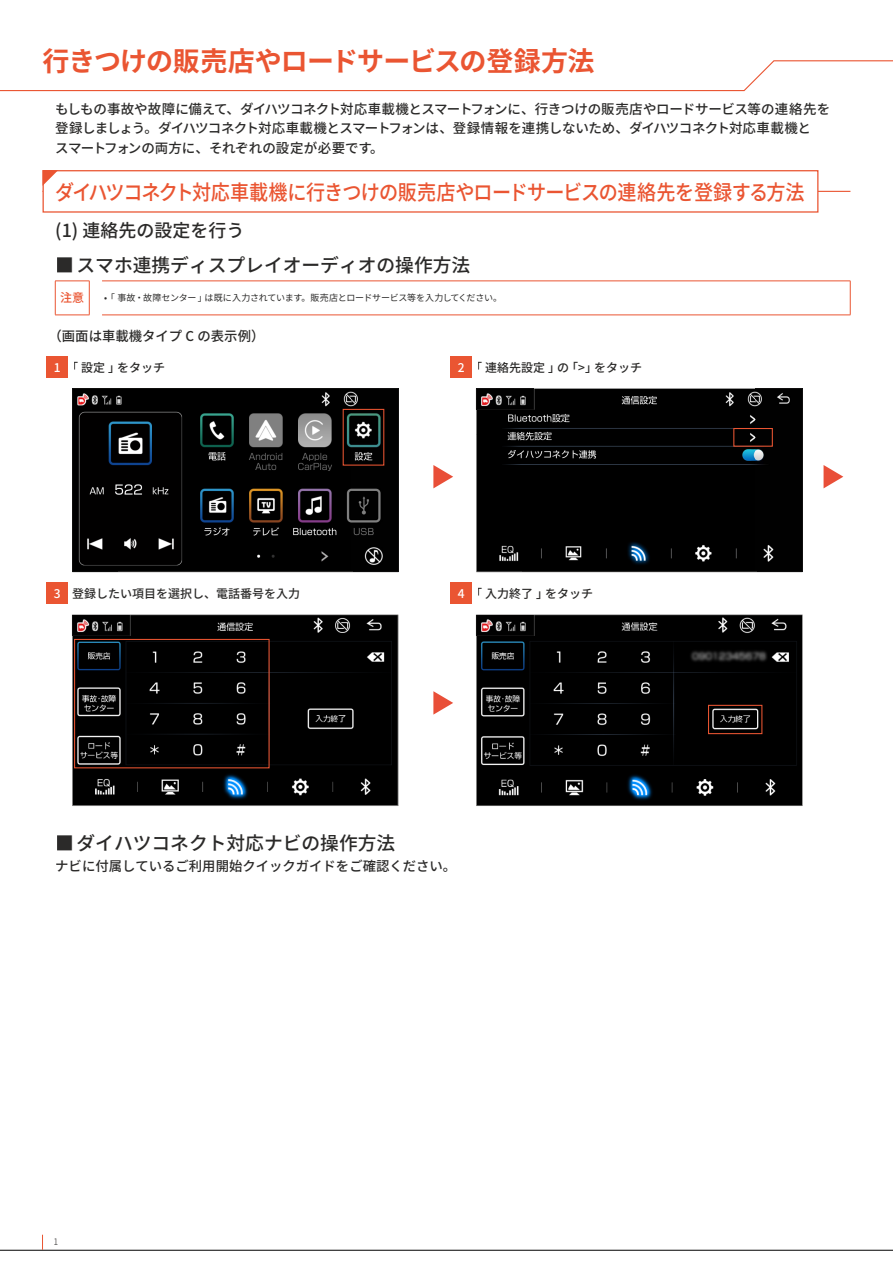
<style>
.page{position:relative;width:893px;height:1263px;background:#fff}
.page>*{position:absolute;margin:0;border:0;box-sizing:border-box;transform-origin:0 0}
.t1{font:700 27px "Source Han Sans";letter-spacing:-.03em;color:#ea5532}
.t2{font:500 21px "Source Han Sans";letter-spacing:-.04em;color:#ea5532;scale:.91 1}
.t3{font:500 18.75px "Source Han Sans";color:#2b2a29}
.t4{font:500 18px "Source Han Sans";color:#2b2a29}
.t5{font:500 13.5px/19.5px "Source Han Sans";letter-spacing:-.025em;color:#2b2a29}
.t6{font:500 13.5px "Source Han Sans";letter-spacing:-.005em;color:#2b2a29}
.t7{font:500 12px "Source Han Sans";color:#2b2a29}
.t8{font:500 12px "Source Han Sans";color:#fff}
.t9{font:500 12px "Source Han Sans";color:#ea5532}
.t10{font:9px "Source Han Sans";letter-spacing:-.025em;color:#2b2a29}
.t11{font:300 9px "Source Han Sans";color:#2b2a29}
</style>
<div class="page">
<svg style="left:0;top:60px;width:893px;height:32px"></svg>
<hr style="left:0;top:1250px;width:893px;height:1px;background:#000">
<svg style="left:42px;top:1235px;width:1px;height:15px"></svg>
<hr style="left:43px;top:191px;width:807px;height:1px;background:#ea5532">
<div style="left:43px;top:171px;width:775px;height:41px;background:#fff"></div>
<div style="left:43px;top:170px;width:775px;height:43px;border:1px solid #ea5532"></div>
<svg style="left:43px;top:170px;width:15px;height:16px"></svg>
<div style="left:47px;top:357px;width:21px;height:21px;background:#ea5532"></div>
<div style="left:451px;top:357px;width:21px;height:21px;background:#ea5532"></div>
<svg style="left:72px;top:388px;width:326px;height:184px;background:#141414"></svg>
<img style="left:72px;top:389px;width:326px;height:46px">
<img style="left:72px;top:434px;width:47px;height:138px">
<img style="left:352px;top:434px;width:46px;height:138px">
<svg style="left:433px;top:465px;width:20px;height:23px"></svg>
<svg style="left:523px;top:388px;width:279px;height:184px;background:#060708"></svg>
<img style="left:476px;top:389px;width:326px;height:46px">
<img style="left:476px;top:434px;width:47px;height:138px">
<div style="left:756px;top:434px;width:46px;height:138px;background:#010101"></div>
<div style="left:733px;top:428px;width:40px;height:19px;border:1px solid #ea5532"></div>
<svg style="left:476px;top:388px;width:58px;height:1px"></svg>
<img style="left:476px;top:409px;width:58px;height:1px">
<img style="left:476px;top:389px;width:58px;height:20px">
<svg style="left:823px;top:465px;width:20px;height:23px"></svg>
<div style="left:47px;top:583px;width:21px;height:21px;background:#ea5532"></div>
<div style="left:451px;top:583px;width:21px;height:21px;background:#ea5532"></div>
<img style="left:72px;top:615px;width:326px;height:191px">
<div style="left:74px;top:639px;width:196px;height:129px;border:1px solid #ea5532"></div>
<img style="left:72px;top:615px;width:58px;height:21px">
<svg style="left:433px;top:691px;width:20px;height:24px"></svg>
<img style="left:476px;top:615px;width:326px;height:191px">
<div style="left:708px;top:705px;width:54px;height:29px;border:1px solid #ea5532"></div>
<img style="left:476px;top:615px;width:58px;height:21px">
<hr style="left:55px;top:281px;width:35px;height:1px;background:#ea5532">
<hr style="left:55px;top:281px;width:1px;height:34px;background:#ea5532">
<hr style="left:89px;top:281px;width:1px;height:34px;background:#ea5532">
<hr style="left:55px;top:315px;width:35px;height:1px;background:#ea5532">
<hr style="left:102px;top:281px;width:748px;height:1px;background:#ea5532">
<hr style="left:850px;top:281px;width:1px;height:34px;background:#ea5532">
<hr style="left:102px;top:315px;width:748px;height:1px;background:#ea5532">
<h1 class="t1" style="left:43px;top:45px;width:554px">行きつけの販売店やロードサービスの登録方法</h1>
<p class="t5" style="left:55px;top:100px;width:776px">もしもの事故や故障に備えて、ダイハツコネクト対応車載機とスマートフォンに、行きつけの販売店やロードサービス等の連絡先を登録しましょう。ダイハツコネクト対応車載機とスマートフォンは、登録情報を連携しないため、ダイハツコネクト対応車載機と<br>スマートフォンの両方に、それぞれの設定が必要です。</p>
<h2 class="t2" style="left:55px;top:181px;width:825px">ダイハツコネクト対応車載機に行きつけの販売店やロードサービスの連絡先を登録する方法</h2>
<h3 class="t4" style="left:55px;top:220px;width:191px">1( ) 連絡先の設定を行う</h3>
<h3 class="t3" style="left:55px;top:254px;width:417px">■スマホ連携ディスプレイオーディオの操作方法</h3>
<p class="t9" style="left:60px;top:291px;width:25px">注意</p>
<p class="t10" style="left:104px;top:293px;width:399px">• ｢事故・故障センター｣は既に入力されています。販売店とロードサービス等を入力してください。</p>
<p class="t6" style="left:49px;top:329px;width:217px">（画面は車載機タイプ C の表示例(</p>
<p class="t8" style="left:54px;top:361px;width:8px">1</p>
<p class="t7" style="left:72px;top:361px;width:94px">｢設定｣をタッチ</p>
<p class="t8" style="left:458px;top:361px;width:8px">2</p>
<p class="t7" style="left:476px;top:361px;width:167px">｢連絡先設定｣の｢&gt;｣をタッチ</p>
<p class="t8" style="left:54px;top:587px;width:8px">3</p>
<p class="t7" style="left:72px;top:587px;width:230px">登録したい項目を選択し、電話番号を入力</p>
<p class="t8" style="left:458px;top:587px;width:8px">4</p>
<p class="t7" style="left:476px;top:587px;width:118px">｢入力終了｣をタッチ</p>
<h3 class="t3" style="left:55px;top:833px;width:342px">■ダイハツコネクト対応ナビの操作方法</h3>
<p class="t6" style="left:55px;top:858px;width:402px">ナビに付属しているご利用開始クイックガイドをご確認ください。</p>
<p class="t11" style="left:54px;top:1236px;width:6px">1</p>
</div>
